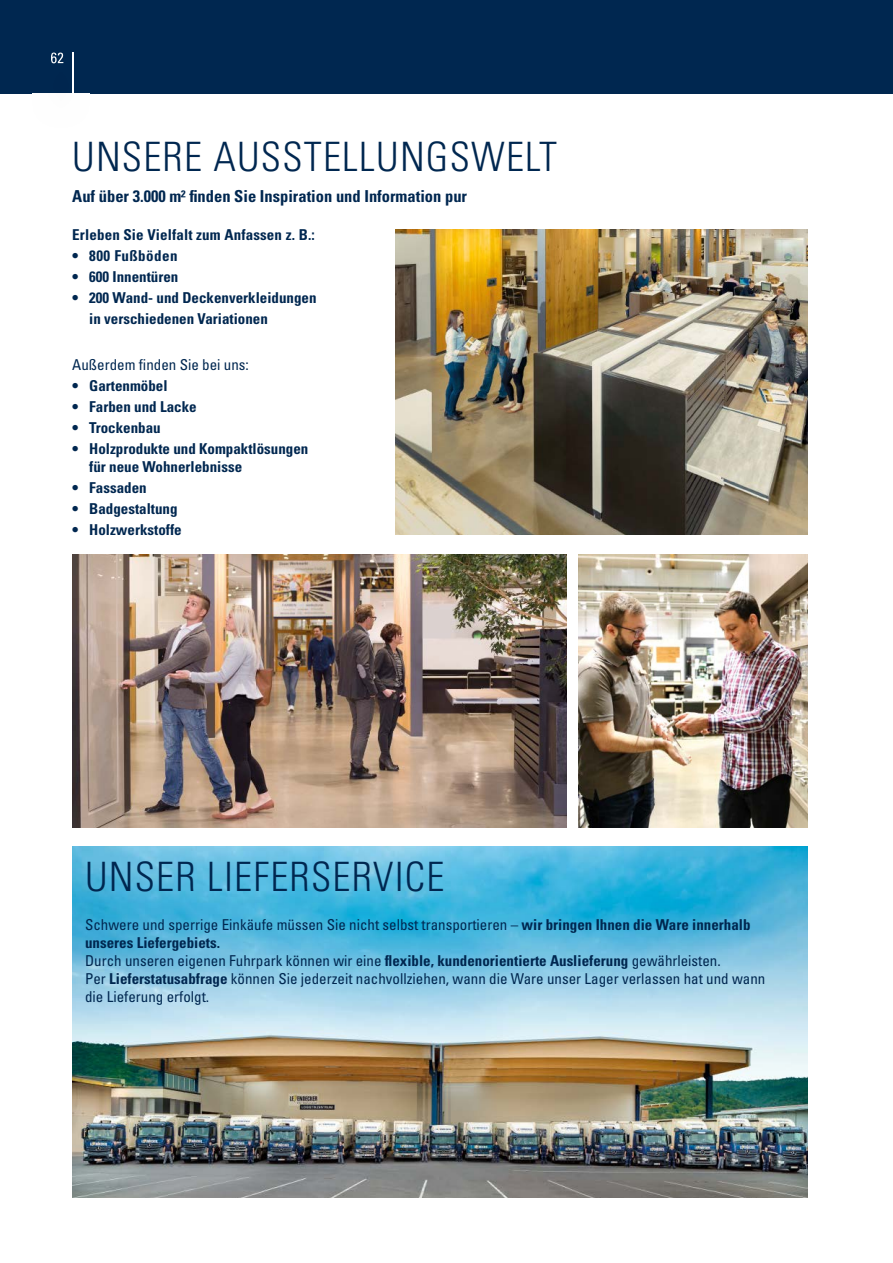
<style>
.page{position:relative;width:893px;height:1263px;background:#fff}
.page>*{position:absolute;margin:0;border:0;box-sizing:border-box;transform-origin:0 0}
.t1{font:300 condensed 40.5px "Univers LT Std";letter-spacing:.03em;color:#002750}
.t2{font:700 condensed 16.5px "Univers LT Std";color:#002750}
.t3{font:condensed 15px/18px "Univers LT Std";color:#002750}
.t4{font:700 condensed 15px/18px "Univers LT Std";color:#002750}
.t5{font:700 condensed 15px "Univers LT Std";letter-spacing:.03em;color:#002750}
.s1{font-weight:700}
</style>
<div class="page">
<div style="left:0;top:0;width:893px;height:93px;background:#002750"></div>
<img style="left:52px;top:52px;width:22px;height:41px">
<svg style="left:51px;top:53px;width:12px;height:10px"></svg>
<hr style="left:72px;top:53px;width:1px;height:42px;background:#fff">
<img style="left:72px;top:847px;width:736px;height:351px">
<img style="left:395px;top:230px;width:413px;height:305px">
<img style="left:72px;top:554px;width:495px;height:273px">
<img style="left:578px;top:554px;width:230px;height:273px">
<h1 class="t1" style="left:72px;top:132px;width:486px">UNSERE AUSSTELLUNGSWELT</h1>
<p class="t2" style="left:72px;top:186px;width:396px">Auf über 3.000 m² finden Sie Inspiration und Information pur</p>
<p class="t4" style="left:72px;top:226px;width:244px">Erleben Sie Vielfalt zum Anfassen z. B.:</p>
<p class="t5" style="left:72px;top:247px;width:107px">• 800 Fußböden</p>
<p class="t4" style="left:72px;top:268px;width:108px">• 600 Innentüren</p>
<p class="t4" style="left:89px;top:287px;width:229px;line-height:21px;text-indent:-17px">• 200 Wand- und Deckenverkleidungen in verschiedenen Variationen</p>
<p class="t3" style="left:72px;top:355px;width:178px">Außerdem finden Sie bei uns:</p>
<p class="t4" style="left:72px;top:376px;width:97px">• Gartenmöbel</p>
<p class="t4" style="left:72px;top:397px;width:126px">• Farben und Lacke</p>
<p class="t4" style="left:72px;top:418px;width:90px">• Trockenbau</p>
<p class="t4" style="left:89px;top:439px;width:221px;text-indent:-17px">• Holzprodukte und Kompaktlösungen für neue Wohnerlebnisse</p>
<p class="t4" style="left:72px;top:478px;width:76px">• Fassaden</p>
<p class="t4" style="left:72px;top:499px;width:107px">• Badgestaltung</p>
<p class="t4" style="left:72px;top:520px;width:111px">• Holzwerkstoffe</p>
<h1 class="t1" style="left:85px;top:852px;width:361px">UNSER LIEFERSERVICE</h1>
<p class="t3" style="left:85px;top:915px;width:682px">Schwere und sperrige Einkäufe müssen Sie nicht selbst transportieren – <span class="s1">wir bringen Ihnen die Ware innerhalb unseres Liefergebiets.<br></span>Durch unseren eigenen Fuhrpark können wir eine <span class="s1">flexible, kundenorientierte Auslieferung</span> gewährleisten.<br>Per <span class="s1">Lieferstatusabfrage</span> können Sie jederzeit nachvollziehen, wann die Ware unser Lager verlassen hat und wann die Lieferung erfolgt.</p>
</div>
